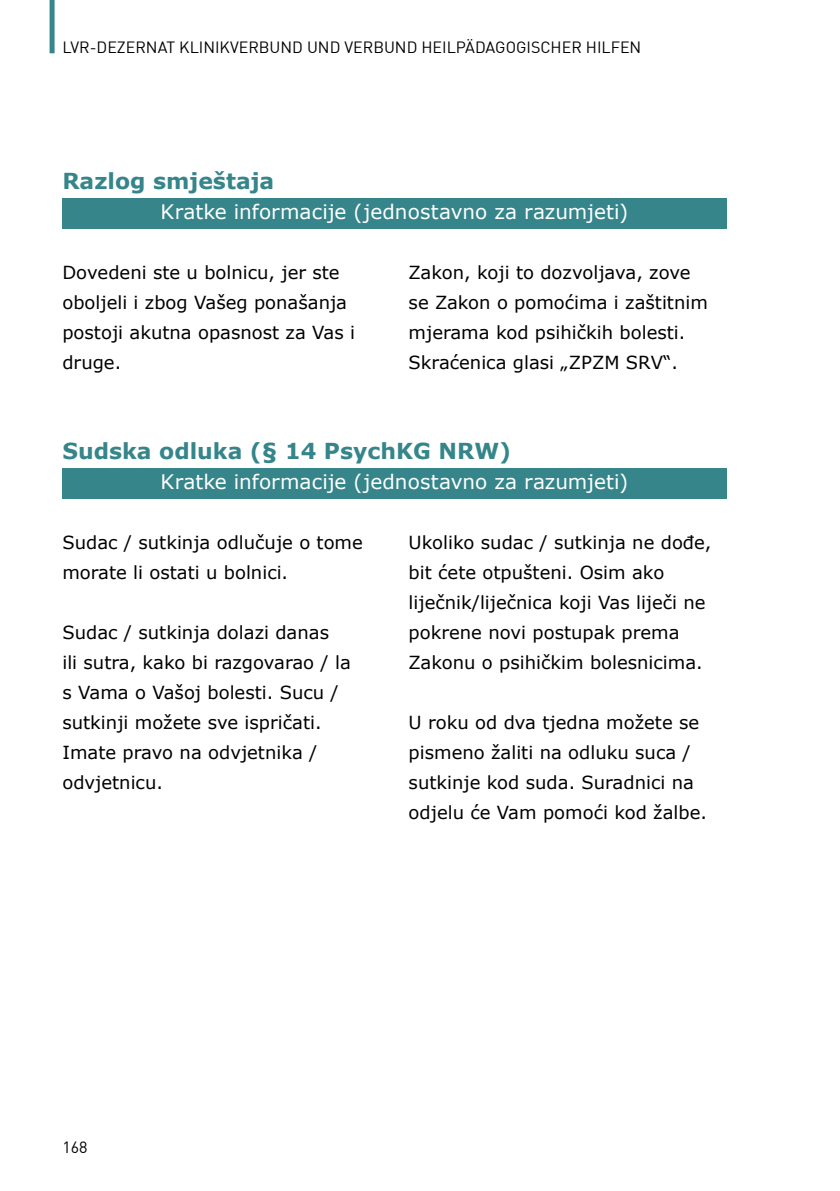
<style>
.page{position:relative;width:840px;height:1191px;background:#fff}
.page>*{position:absolute;margin:0;border:0;box-sizing:border-box;transform-origin:0 0}
.aaa_headline_2_ebene{font:700 22px "Verdana";color:#35858a}
.aaa_headline_3_ebene{font:20px "Verdana";color:#fff}
.Grundtext_Kopie{font:18px/30px "Verdana";color:#000}
.t1{font:16px "DIN";color:#000}
</style>
<div class="page">
<div style="left:50px;top:0;width:5px;height:53px;background:#35858a"></div>
<div style="left:62px;top:198px;width:664px;height:31px;background:#35858a"></div>
<div style="left:62px;top:468px;width:664px;height:31px;background:#35858a"></div>
<p class="t1" style="left:62px;top:37px;width:580px">LVR-DEZERNAT KLINIKVERBUND UND VERBUND HEILPÄDAGOGISCHER HILFEN</p>
<p class="aaa_headline_2_ebene" style="left:62px;top:165px;width:213px">Razlog smještaja</p>
<p class="aaa_headline_3_ebene" style="left:160px;top:198px;width:469px">Kratke informacije (jednostavno za razumjeti)</p>
<p class="Grundtext_Kopie" style="left:62px;top:257px;width:294px">Dovedeni ste u bolnicu, jer ste oboljeli i zbog Vašeg ponašanja postoji akutna opasnost za Vas i</p>
<p class="Grundtext_Kopie" style="left:62px;top:347px;width:60px">druge.</p>
<p class="Grundtext_Kopie" style="left:408px;top:257px;width:300px">Zakon, koji to dozvoljava, zove se Zakon o pomoćima i zaštitnim mjerama kod psihičkih bolesti.<br>Skraćenica glasi „ZPZM SRV“.</p>
<p class="aaa_headline_2_ebene" style="left:62px;top:435px;width:450px">Sudska odluka (§ 14 PsychKG NRW)</p>
<p class="aaa_headline_3_ebene" style="left:160px;top:468px;width:469px">Kratke informacije (jednostavno za razumjeti)</p>
<p class="Grundtext_Kopie" style="left:62px;top:527px;width:302px">Sudac / sutkinja odlučuje o tome morate li ostati u bolnici.</p>
<p class="Grundtext_Kopie" style="left:62px;top:617px;width:268px">Sudac / sutkinja dolazi danas</p>
<p class="Grundtext_Kopie" style="left:62px;top:647px;width:290px">ili sutra, kako bi razgovarao / la s Vama o Vašoj bolesti. Sucu / sutkinji možete sve ispričati.<br>Imate pravo na odvjetnika / odvjetnicu.</p>
<p class="Grundtext_Kopie" style="left:408px;top:527px;width:304px">Ukoliko sudac / sutkinja ne dođe, bit ćete otpušteni. Osim ako liječnik/liječnica koji Vas liječi ne pokrene novi postupak prema<br>Zakonu o psihičkim bolesnicima.</p>
<p class="Grundtext_Kopie" style="left:408px;top:707px;width:300px">U roku od dva tjedna možete se pismeno žaliti na odluku suca / sutkinje kod suda. Suradnici na odjelu će Vam pomoći kod žalbe.</p>
<p class="t1" style="left:62px;top:1137px;width:27px">168</p>
</div>
